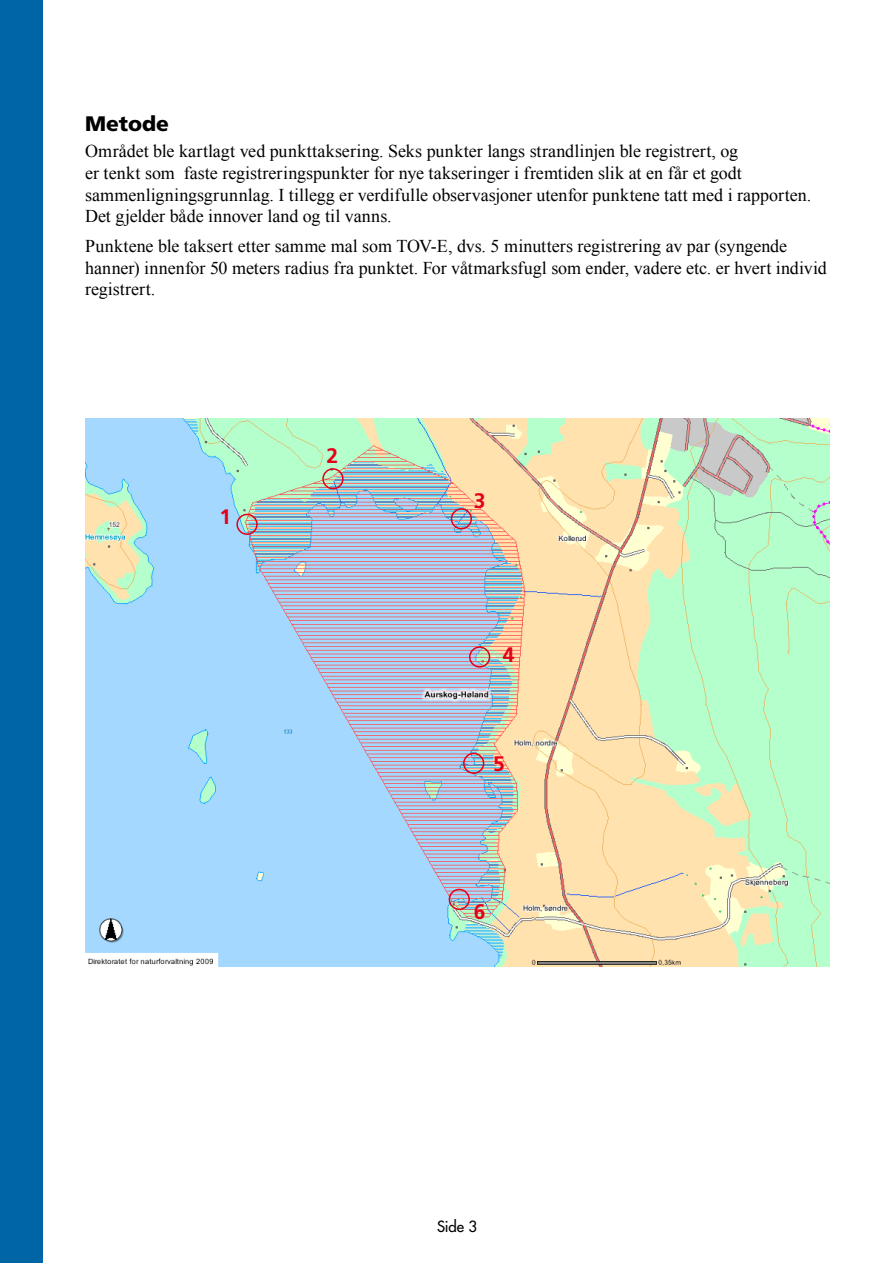
<style>
.page{position:relative;width:893px;height:1263px;background:#fff}
.page>*{position:absolute;margin:0;border:0;box-sizing:border-box;transform-origin:0 0}
.t1{font:700 21px "Frutiger LT";color:#e2001a}
.t2{font:900 21px "Frutiger LT";color:#000}
.t3{font:18px/21.6px "Times New Roman";letter-spacing:.005em;color:#000}
.t4{font:15px "Futura";color:#000}
</style>
<div class="page">
<div style="left:0;top:0;width:43px;height:1263px;background:#0065a5"></div>
<img style="left:85px;top:419px;width:744px;height:547px">
<div style="left:236px;top:514px;width:22px;height:21px;border:2px solid #e2001a;border-radius:50%"></div>
<div style="left:322px;top:468px;width:22px;height:21px;border:2px solid #e2001a;border-radius:50%"></div>
<div style="left:451px;top:508px;width:21px;height:21px;border:2px solid #e2001a;border-radius:50%"></div>
<div style="left:469px;top:646px;width:21px;height:22px;border:2px solid #e2001a;border-radius:50%"></div>
<div style="left:463px;top:753px;width:21px;height:21px;border:2px solid #e2001a;border-radius:50%"></div>
<div style="left:449px;top:889px;width:21px;height:21px;border:2px solid #e2001a;border-radius:50%"></div>
<p class="t2" style="left:85px;top:111px;width:86px">Metode</p>
<p class="t3" style="left:85px;top:140px;width:728px">Området ble kartlagt ved punkttaksering. Seks punkter langs strandlinjen ble registrert, og<br>er tenkt som faste registreringspunkter for nye takseringer i fremtiden slik at en får et godt sammenligningsgrunnlag. I tillegg er verdifulle observasjoner utenfor punktene tatt med i rapporten.<br>Det gjelder både innover land og til vanns.</p>
<p class="t3" style="left:85px;top:235px;width:743px">Punktene ble taksert etter samme mal som TOV-E, dvs. 5 minutters registrering av par (syngende hanner) innenfor 50 meters radius fra punktet. For våtmarksfugl som ender, vadere etc. er hvert individ registrert.</p>
<p class="t1" style="left:220px;top:504px;width:13px">1</p>
<p class="t1" style="left:326px;top:443px;width:13px">2</p>
<p class="t1" style="left:474px;top:488px;width:13px">3</p>
<p class="t1" style="left:503px;top:642px;width:13px">4</p>
<p class="t1" style="left:493px;top:751px;width:13px">5</p>
<p class="t1" style="left:474px;top:900px;width:13px">6</p>
<p class="t4" style="left:437px;top:1217px;width:42px">Side 3</p>
</div>
